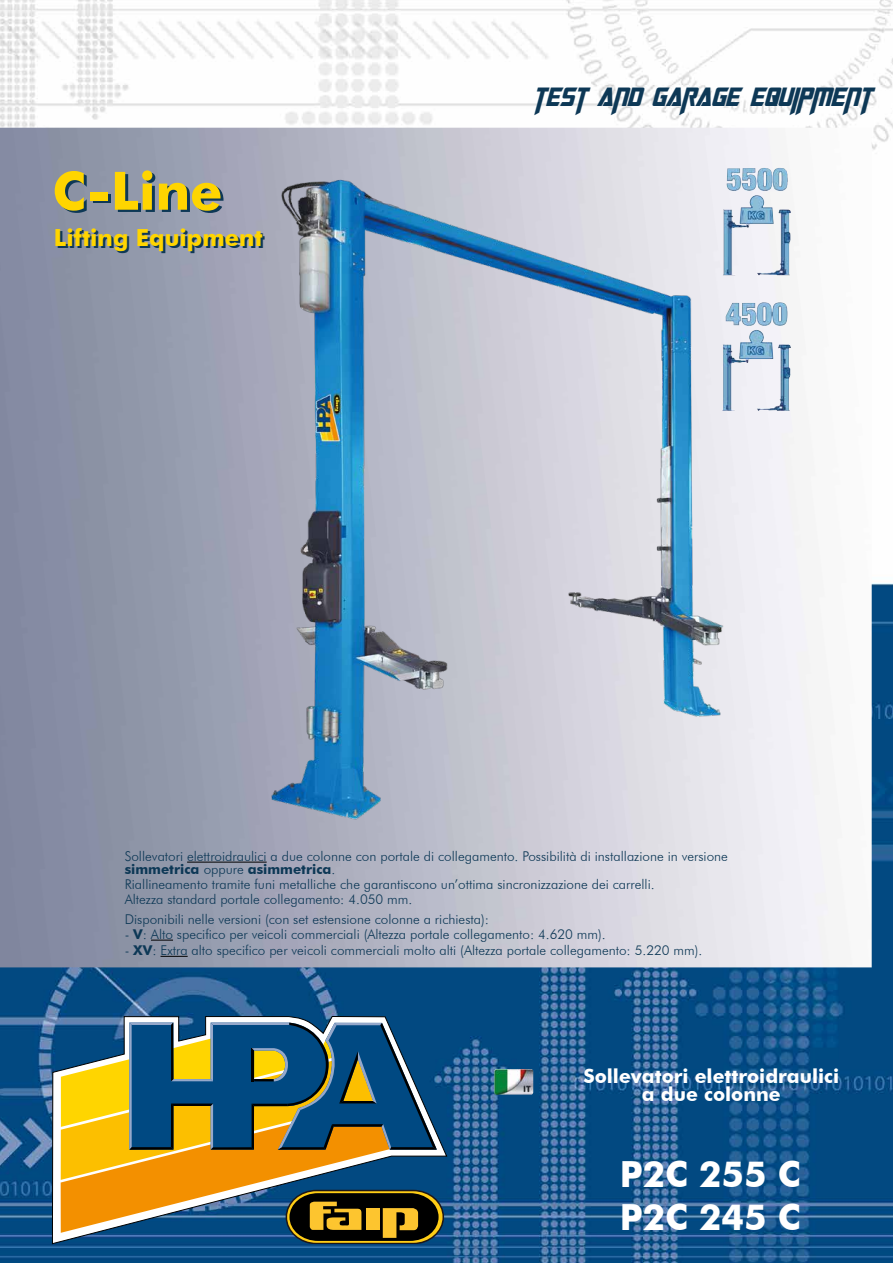
<style>
.page{position:relative;width:893px;height:1263px;background:#fff}
.page>*{position:absolute;margin:0;border:0;box-sizing:border-box;transform-origin:0 0}
.t1{font:700 52.95px "Futura BT";color:#ffd500}
.t2{font:700 36px "Futura BT";color:#fff}
.t3{font:italic 27px "Cybertron Moviecaps";color:#0d3856}
.t4{font:700 23.55px "Futura BT";color:#ffd500}
.t5{font:700 19.5px/18px "Futura BT";color:#fff;text-align:center}
.t6{font:300 13.5px/13.5px "Futura BT";color:#0d3856}
.s1{font-weight:700}
</style>
<div class="page">
<img style="left:0;top:0;width:893px;height:1263px">
<img style="left:0;top:128px;width:872px;height:839px">
<svg style="left:52px;top:1016px;width:395px;height:228px"></svg>
<svg style="left:61px;top:1180px;width:366px;height:53px;background:#8a7f5c"></svg>
<svg style="left:61px;top:1022px;width:376px;height:158px;background:#69785a"></svg>
<svg style="left:286px;top:1190px;width:158px;height:54px;background:#574a19"></svg>
<img style="left:261px;top:170px;width:463px;height:654px">
<img style="left:742px;top:168px;width:46px;height:23px">
<img style="left:742px;top:302px;width:45px;height:24px">
<img style="left:494px;top:1069px;width:39px;height:25px">
<hr style="left:187px;top:862px;width:80px;height:1px;background:#000">
<svg style="left:151px;top:940px;width:22px;height:1px"></svg>
<svg style="left:161px;top:956px;width:27px;height:1px"></svg>
<p class="t1" style="left:52px;top:159px;width:172px">C-Line</p>
<p class="t4" style="left:54px;top:223px;width:210px">Lifting Equipment</p>
<h3 class="t3" style="left:533px;top:79px;width:340px">TEST AND GARAGE EQUIPMENT</h3>
<p class="t6" style="left:125px;top:849px;width:605px">Sollevatori elettroidraulici a due colonne con portale di collegamento. Possibilità di installazione in versione <span class="s1">simmetrica</span> oppure <span class="s1">asimmetrica</span>.</p>
<p class="t6" style="left:125px;top:877px;width:531px">Riallineamento tramite funi metalliche che garantiscono un’ottima sincronizzazione dei carrelli.</p>
<p class="t6" style="left:125px;top:892px;width:289px">Altezza standard portale collegamento: 4.050 mm.</p>
<p class="t6" style="left:125px;top:912px;width:366px">Disponibili nelle versioni (con set estensione colonne a richiesta):</p>
<p class="t6" style="left:125px;top:927px;width:483px">- <span class="s1">V</span>: Alto specifico per veicoli commerciali (Altezza portale collegamento: 4.620 mm).</p>
<p class="t6" style="left:125px;top:943px;width:579px">- <span class="s1">XV</span>: Extra alto specifico per veicoli commerciali molto alti (Altezza portale collegamento: 5.220 mm).</p>
<p class="t5" style="left:583px;top:1067px;width:257px">Sollevatori elettroidraulici a due colonne</p>
<p class="t2" style="left:620px;top:1152px;width:182px">P2C 255 C</p>
<p class="t2" style="left:620px;top:1195px;width:182px">P2C 245 C</p>
</div>
